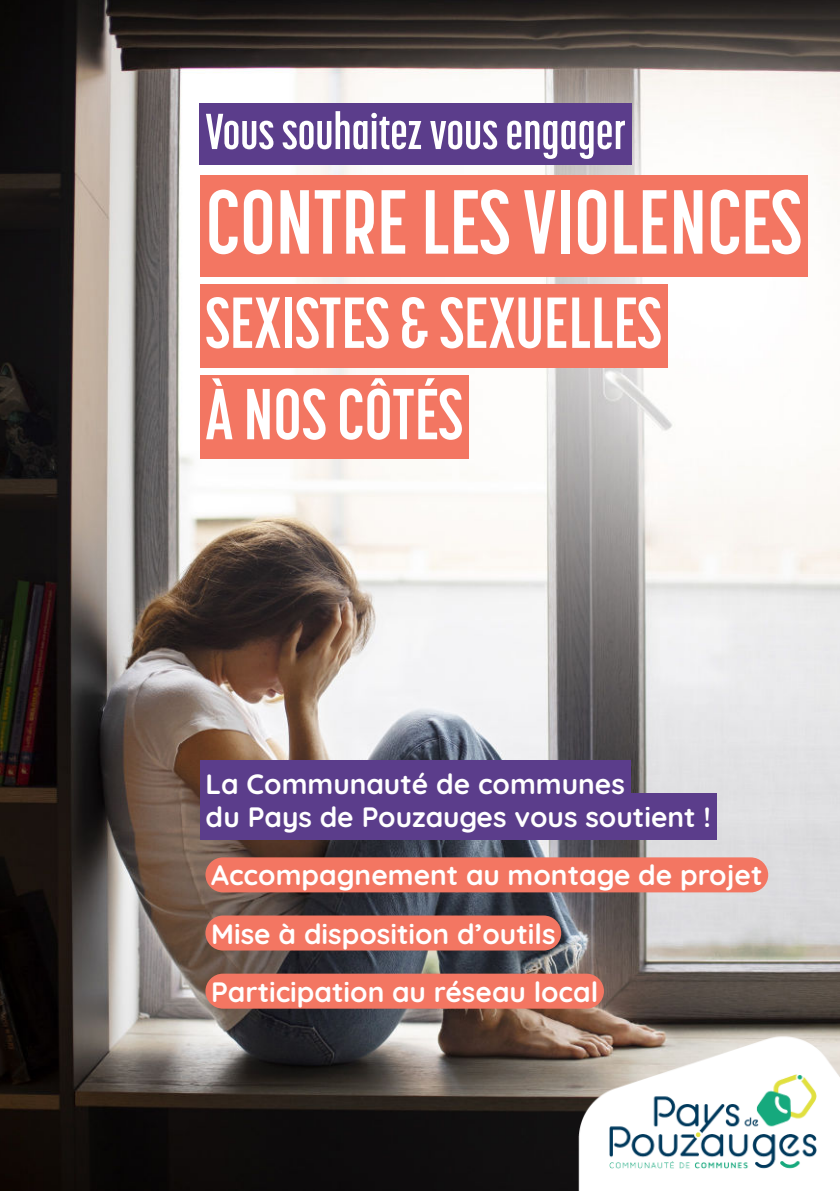
<style>
.page{position:relative;width:840px;height:1191px;background:#fff}
.page>*{position:absolute;margin:0;border:0;box-sizing:border-box;transform-origin:0 0}
.t1{font:700 90px "Korolev Compressed";color:#fff}
.t2{font:700 71.4px/91.4px "Korolev Compressed";color:#fff}
.t3{font:700 50px "Korolev Compressed";color:#fff}
.t4{font:700 28px/33.6px "Quicksand";color:#fff}
</style>
<div class="page">
<img style="left:0;top:0;width:839px;height:1191px">
<img style="left:553px;top:1017px;width:286px;height:174px">
<div style="left:200px;top:103px;width:431px;height:62px;background:#5b3d8b"></div>
<div style="left:200px;top:760px;width:430px;height:46px;background:#5b3d8b"></div>
<div style="left:200px;top:793px;width:516px;height:47px;background:#5b3d8b"></div>
<div style="left:205px;top:973px;width:398px;height:35px;background:#f37662;border-radius:17px"></div>
<div style="left:205px;top:857px;width:562px;height:35px;background:#f37662;border-radius:18px"></div>
<div style="left:205px;top:915px;width:356px;height:35px;background:#f37662;border-radius:18px"></div>
<div style="left:200px;top:175px;width:606px;height:102px;background:#f37662"></div>
<div style="left:200px;top:284px;width:466px;height:83px;background:#f37662"></div>
<div style="left:200px;top:376px;width:268px;height:83px;background:#f37662"></div>
<h3 class="t3" style="left:205px;top:106px;width:422px">Vous souhaitez vous engager</h3>
<h1 class="t1" style="left:205px;top:177px;width:597px">CONTRE LES VIOLENCES</h1>
<h2 class="t2" style="left:205px;top:279px;width:457px">SEXISTES &amp; SEXUELLES<br>À NOS CÔTÉS</h2>
<p class="t4" style="left:205px;top:768px;width:507px">La Communauté de communes<br>du Pays de Pouzauges vous soutient !</p>
<p class="t4" style="left:211px;top:848px;width:552px;line-height:58.2px">Accompagnement au montage de projet<br>Mise à disposition d’outils</p>
<p class="t4" style="left:211px;top:976px;width:388px">Participation au réseau local</p>
</div>
